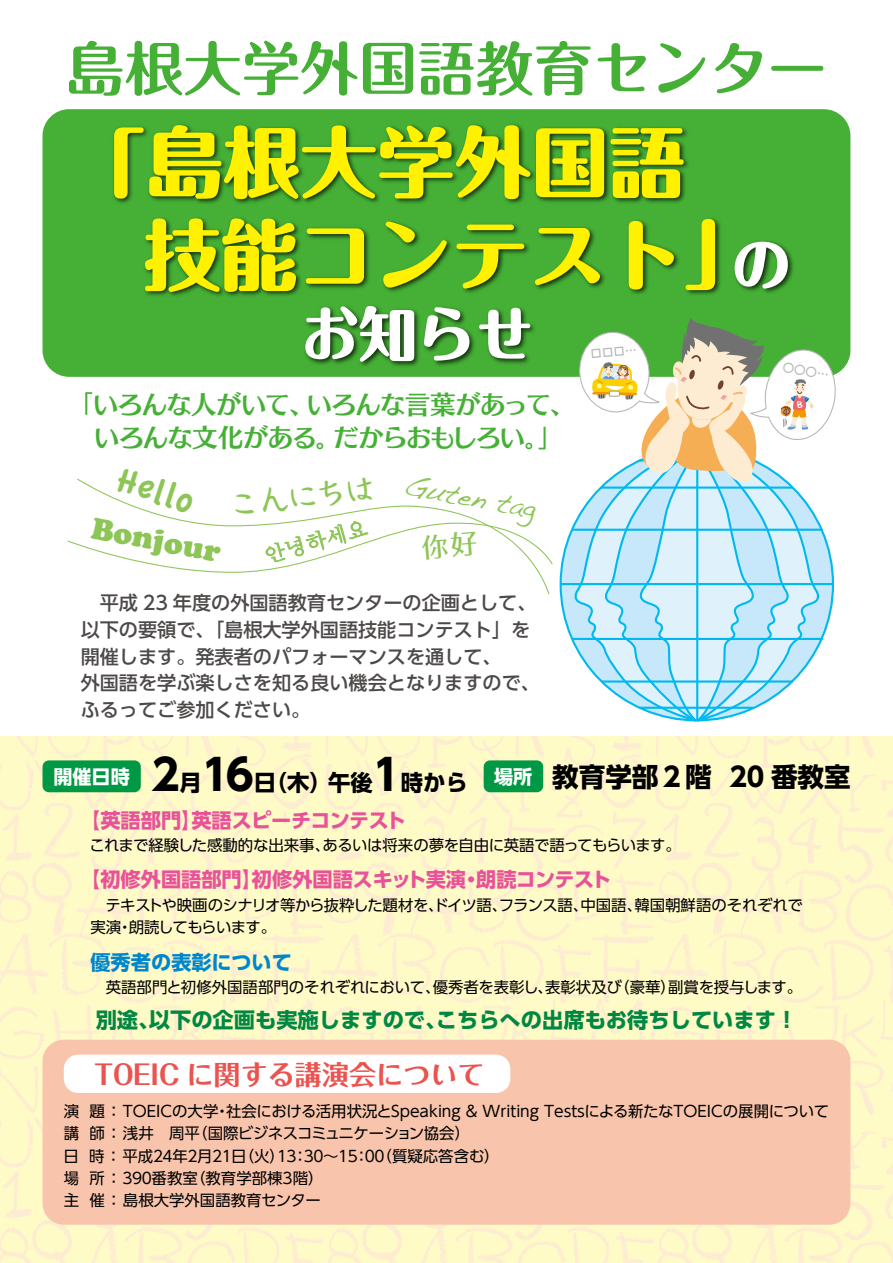
<style>
.page{position:relative;width:893px;height:1263px;background:#fff}
.page>*{position:absolute;margin:0;border:0;box-sizing:border-box;transform-origin:0 0}
.t1{font:800 77.1px "Maru Fo Pro";color:#fff100}
.t2{font:700 58.5px "Maru Fo Pro";color:#45b035}
.t3{font:800 58.5px "Maru Fo Pro";color:#fff}
.t4{font:700 42.45px "UD Shin Go Pro";color:#000}
.t5{font:37.2px "Apple Casual";color:#8dc556}
.t6{font:34.5px "Nachin Std";color:#8dc556}
.t7{font:29.7px "Cooper Black Std";color:#8dc556}
.t8{font:27.6px "Handwriting Dakota";color:#8dc556}
.t9{font:700 27.15px "Folk Pro";color:#ea5450}
.t10{font:700 26.55px "UD Shin Go Pro";color:#000}
.t11{font:25.5px "Skip Std B";letter-spacing:-.03em;color:#45b035}
.t12{font:25.5px "Skip Std B";letter-spacing:-.07em;color:#45b035}
.t13{font:25.5px "Skip Std B";letter-spacing:-.025em;color:#45b035}
.t14{font:700 22.35px "UD Shin Go Pro";color:#000}
.t15{font:700 21.3px "UD Shin Go Pro";color:#008842}
.t16{font:500 21.3px "Adobe Myungjo Std";color:#8dc556}
.t17{font:700 20.25px "UD Shin Go Pro";letter-spacing:-.005em;color:#e85298}
.t18{font:700 20.25px "UD Shin Go Pro";letter-spacing:-.03em;color:#e85298}
.t19{font:700 20.25px "UD Shin Go Pro";color:#0086cd}
.t20{font:700 20.25px "UD Shin Go Pro";letter-spacing:-.035em;color:#e85298}
.t21{font:500 19.2px/26.7px "UD Shin Go Pro";color:#4c4948}
.t22{font:700 19.2px "UD Shin Go Pro";color:#fff}
.t23{font:15.45px "UD Shin Go Pro";letter-spacing:-.005em;color:#000}
.t24{font:15.45px "UD Shin Go Pro";letter-spacing:-.035em;color:#000}
.t25{font:15.45px "UD Shin Go Pro";letter-spacing:-.03em;color:#000}
.t26{font:15.45px "UD Shin Go Pro";letter-spacing:-.045em;color:#000}
.t27{font:15.45px "UD Shin Go Pro";letter-spacing:-.025em;color:#000}
.t28{font:11.55px "DF Craft Sumi Std W9";color:#b5b6b6}
</style>
<div class="page">
<div style="left:0;top:737px;width:893px;height:526px;background:linear-gradient(to right,#fff8c9,#fff8c9)"></div>
<div style="left:43px;top:109px;width:807px;height:268px;background:#45b035;border-radius:27px"></div>
<img style="left:113px;top:124px;width:681px;height:243px">
<div style="left:43px;top:760px;width:98px;height:32px;background:#009844;border-radius:6px"></div>
<div style="left:484px;top:760px;width:59px;height:32px;background:#009844;border-radius:6px"></div>
<div style="left:43px;top:1040px;width:807px;height:185px;background:#f8c5ac;border-radius:21px"></div>
<div style="left:64px;top:1055px;width:446px;height:38px;background:#fff;border-radius:14px"></div>
<svg style="left:77px;top:478px;width:473px;height:117px"></svg>
<hr style="left:561px;top:583px;width:272px;height:2px;background:#00b9ef">
<svg style="left:573px;top:318px;width:267px;height:404px"></svg>
<svg style="left:67px;top:518px;width:486px;height:55px"></svg>
<h2 class="t2" style="left:66px;top:22px;width:762px">島根大学外国語教育センター</h2>
<h1 class="t1" style="left:69px;top:101px;width:618px">「島根大学外国語</h1>
<h1 class="t1" style="left:144px;top:194px;width:618px">技能コンテスト」</h1>
<h2 class="t3" style="left:300px;top:287px;width:235px">お知らせ</h2>
<p class="t28" style="left:590px;top:348px;width:48px;rotate:-5deg">□□□...</p>
<h3 class="t11" style="left:68px;top:385px;width:248px">「いろんな人がいて、</h3>
<h3 class="t11" style="left:306px;top:385px;width:271px">いろんな言葉があって、</h3>
<h3 class="t13" style="left:94px;top:418px;width:249px">いろんな文化がある。</h3>
<h3 class="t5" style="left:124px;top:459px;width:81px;rotate:18deg">Hello</h3>
<h3 class="t16" style="left:262px;top:546px;width:108px;rotate:-16deg">안녕하세요</h3>
<h3 class="t12" style="left:334px;top:418px;width:231px">だからおもしろい「。</h3>
<h3 class="t8" style="left:408px;top:469px;width:134px;rotate:10deg">Guten tag</h3>
<h3 class="t6" style="left:225px;top:485px;width:152px;rotate:-7deg">こんにちは</h3>
<h3 class="t7" style="left:96px;top:510px;width:132px;rotate:11deg">Bonjour</h3>
<p class="t21" style="left:81px;top:589px;width:461px">　平成 23 年度の外国語教育センターの企画として、以下の要領で、「島根大学外国語技能コンテスト」を開催します。発表者のパフォーマンスを通して、<br>外国語を学ぶ楽しさを知る良い機会となりますので、ふるってご参加ください。</p>
<h2 class="t3" style="left:732px;top:218px;width:60px">の</h2>
<p class="t28" style="left:784px;top:361px;width:48px;rotate:10deg">○○○...</p>
<p class="t22" style="left:53px;top:761px;width:78px">開催日時</p>
<h3 class="t4" style="left:151px;top:740px;width:30px">2</h3>
<h3 class="t4" style="left:202px;top:740px;width:53px">16</h3>
<h3 class="t14" style="left:254px;top:764px;width:80px">（日木）</h3>
<h3 class="t14" style="left:180px;top:764px;width:24px">月</h3>
<h3 class="t4" style="left:373px;top:740px;width:30px">1</h3>
<h3 class="t14" style="left:328px;top:764px;width:46px">午後</h3>
<h3 class="t14" style="left:401px;top:764px;width:68px">時から</h3>
<h3 class="t18" style="left:191px;top:804px;width:216px">英語スピーチコンテスト</h3>
<h3 class="t17" style="left:80px;top:804px;width:123px">【英語部門】</h3>
<p class="t22" style="left:494px;top:761px;width:40px">場所</p>
<h3 class="t10" style="left:552px;top:755px;width:161px">教育学部２階</h3>
<p class="t25" style="left:322px;top:833px;width:360px">あるいは将来の夢を自由に英語で語ってもらいます。</p>
<p class="t23" style="left:90px;top:833px;width:242px">これまで経験した感動的な出来事、</p>
<h3 class="t17" style="left:80px;top:863px;width:183px">【初修外国語部門】</h3>
<h3 class="t17" style="left:252px;top:863px;width:216px">初修外国語スキット実演</h3>
<h3 class="t20" style="left:476px;top:863px;width:137px">朗読コンテスト</h3>
<h3 class="t17" style="left:461px;top:863px;width:22px">・</h3>
<h3 class="t10" style="left:729px;top:755px;width:123px">20 番教室</h3>
<p class="t23" style="left:634px;top:892px;width:170px">韓国朝鮮語のそれぞれで</p>
<p class="t24" style="left:90px;top:892px;width:418px">　テキストや映画のシナリオ等から抜粋した題材をドイツ語、</p>
<p class="t23" style="left:580px;top:892px;width:63px">中国語、</p>
<p class="t23" style="left:499px;top:892px;width:91px">フランス語、</p>
<p class="t23" style="left:428px;top:892px;width:17px">、</p>
<p class="t23" style="left:90px;top:914px;width:32px">実演</p>
<h3 class="t19" style="left:90px;top:945px;width:203px">優秀者の表彰について</h3>
<p class="t26" style="left:129px;top:914px;width:149px">朗読してもらいます。</p>
<p class="t23" style="left:117px;top:914px;width:17px">・</p>
<p class="t23" style="left:433px;top:975px;width:191px">優秀者を表彰し表彰状及び</p>
<p class="t23" style="left:90px;top:975px;width:352px">　英語部門と初修外国語部門のそれぞれにおいて、</p>
<p class="t23" style="left:614px;top:975px;width:63px">（豪華）</p>
<p class="t27" style="left:668px;top:975px;width:135px">副賞を授与します。</p>
<p class="t23" style="left:537px;top:975px;width:17px">、</p>
<h3 class="t15" style="left:436px;top:1002px;width:363px">こちらへの出席もお待ちしています!</h3>
<h3 class="t15" style="left:149px;top:1002px;width:299px">以下の企画も実施しますので、</h3>
<h3 class="t15" style="left:96px;top:1002px;width:65px">別途、</h3>
<h3 class="t9" style="left:94px;top:1052px;width:392px">TOEIC に関する講演会について</h3>
<p class="t23" style="left:64px;top:1099px;width:17px">演</p>
<p class="t23" style="left:90px;top:1099px;width:130px">題：TOEICの大学</p>
<p class="t23" style="left:226px;top:1099px;width:605px">社会における活用状況とSpeaking &amp; Writing Testsによる新たなTOEICの展開について</p>
<p class="t23" style="left:215px;top:1099px;width:17px">・</p>
<p class="t23" style="left:64px;top:1121px;width:17px">講</p>
<p class="t24" style="left:192px;top:1121px;width:279px">（国際ビジネスコミュニケーション協会(</p>
<p class="t23" style="left:90px;top:1121px;width:112px">師：浅井　周平</p>
<p class="t23" style="left:64px;top:1143px;width:17px">日</p>
<p class="t23" style="left:377px;top:1143px;width:125px">（質疑応答含む(</p>
<p class="t23" style="left:231px;top:1143px;width:96px">（日火１３：３０</p>
<p class="t23" style="left:270px;top:1143px;width:17px">）</p>
<p class="t23" style="left:172px;top:1143px;width:17px">年</p>
<p class="t23" style="left:89px;top:1143px;width:66px">時：平成</p>
<p class="t23" style="left:197px;top:1143px;width:17px">月</p>
<p class="t23" style="left:150px;top:1143px;width:26px">２４</p>
<p class="t23" style="left:185px;top:1143px;width:17px">２</p>
<p class="t23" style="left:209px;top:1143px;width:26px">２１</p>
<p class="t23" style="left:335px;top:1143px;width:53px">１５：００</p>
<p class="t23" style="left:323px;top:1143px;width:17px">～</p>
<p class="t23" style="left:64px;top:1165px;width:17px">場</p>
<p class="t23" style="left:190px;top:1165px;width:135px">（教育学部棟3階(</p>
<p class="t23" style="left:152px;top:1165px;width:48px">番教室</p>
<p class="t23" style="left:90px;top:1165px;width:66px">所：３９０</p>
<p class="t23" style="left:64px;top:1188px;width:17px">主</p>
<p class="t23" style="left:90px;top:1188px;width:233px">催：島根大学外国語教育センター</p>
</div>
